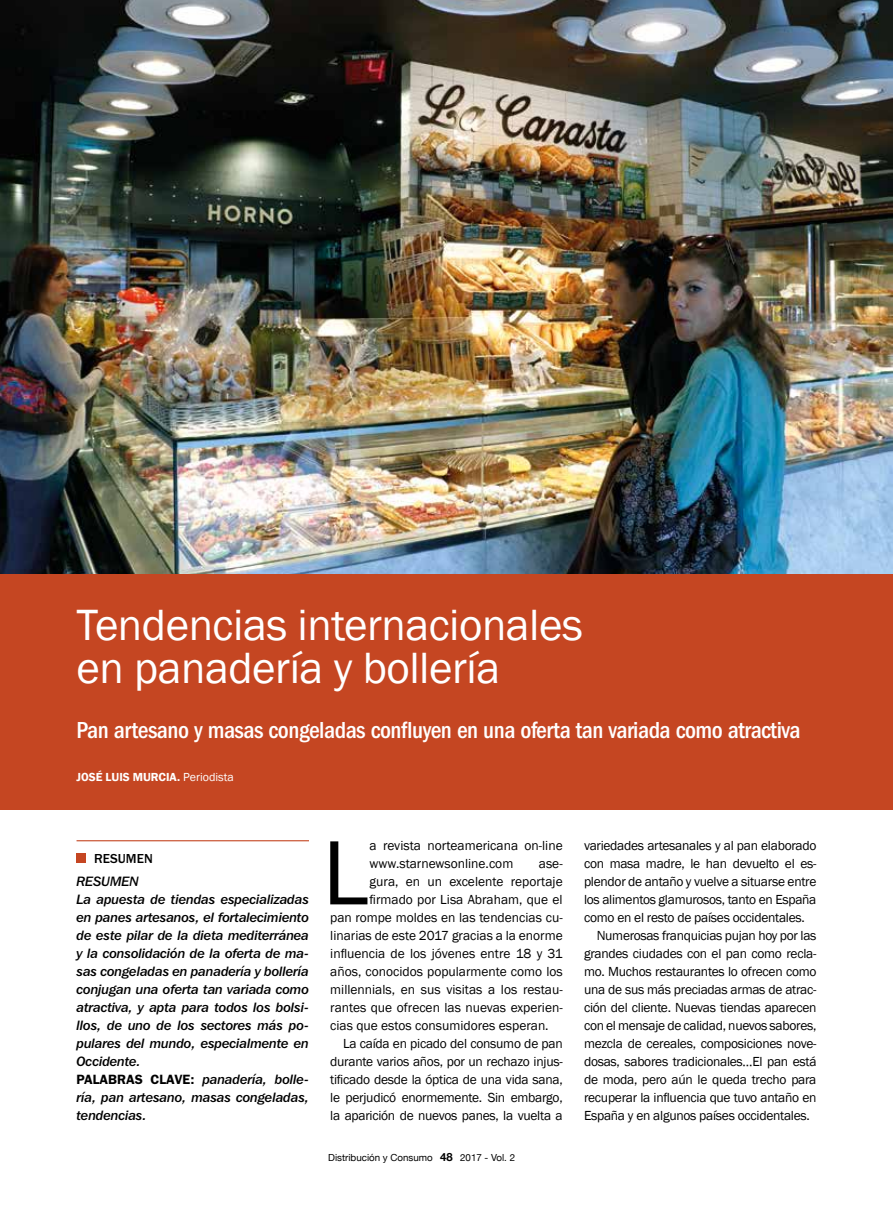
<style>
.page{position:relative;width:893px;height:1212px;background:#fff}
.page>*{position:absolute;margin:0;border:0;box-sizing:border-box;transform-origin:0 0}
.t1{font:94.5px "Franklin Gothic";color:#000}
.t2{font:45px/43.5px "Franklin Gothic";letter-spacing:-.01em;color:#fff}
.t3{font:500 condensed 24px "Franklin Gothic LT";letter-spacing:-.02em;color:#fff}
.t4{font:13.5px "Franklin Gothic";letter-spacing:-.02em;color:#000}
.t5{font:13.5px/18px "Franklin Gothic IT Cby BT Med Ital";letter-spacing:-.01em;color:#000}
.t6{font:13.5px/18px "Franklin Gothic";color:#000}
.t7{font:500 13.5px "Franklin Gothic LT";color:#000}
.t8{font:600 12px "Franklin Gothic";color:#fff}
.t9{font:9.75px "Helvetica Neue";color:#000}
.s1{font-weight:400}
.s2{font-family:"Franklin Gothic LT";font-weight:600}
.s3{font-weight:700;font-size:11.25px}
</style>
<div class="page">
<img style="left:0;top:0;width:893px;height:574px">
<hr style="left:77px;top:840px;width:232px;height:1px;background:#c54622">
<div style="left:77px;top:853px;width:9px;height:10px;background:#c54622"></div>
<div style="left:0;top:574px;width:893px;height:235px;background:#c54622"></div>
<h2 class="t2" style="left:77px;top:604px;width:508px">Tendencias internacionales en panadería y bollería</h2>
<h3 class="t3" style="left:77px;top:716px;width:726px">Pan artesano y masas congeladas confluyen en una oferta tan variada como atractiva</h3>
<p class="t8" style="left:77px;top:769px;width:159px">JOSÉ LUIS MURCIA. <span class="s1">Periodista</span></p>
<p class="t7" style="left:94px;top:851px;width:60px">RESUMEN</p>
<p class="t5" style="left:77px;top:872px;width:234px">RESUMEN<br>La apuesta de tiendas especializadas en panes artesanos, el fortalecimiento de este pilar de la dieta mediterránea y la consolidación de la oferta de ma&shy;sas congeladas en panadería y bollería conjugan una oferta tan variada como atractiva, y apta para todos los bolsi&shy;llos, de uno de los sectores más po&shy;pulares del mundo, especialmente en<br>Occidente.<br><span class="s2">PALABRAS CLAVE:</span> panadería, bolle&shy;ría, pan artesano, masas congeladas, tendencias.</p>
<h1 class="t1" style="left:322px;top:814px;width:48px">L</h1>
<p class="t6" style="left:370px;top:837px;width:195px">a revista norteamericana on-line www.starnewsonline.com</p>
<p class="t4" style="left:539px;top:855px;width:25px">ase-</p>
<p class="t6" style="left:370px;top:873px;width:195px">gura, en un excelente reportaje</p>
<p class="t6" style="left:370px;top:891px;width:195px">firmado por Lisa Abraham, que el</p>
<p class="t6" style="left:330px;top:909px;width:234px">pan rompe moldes en las tendencias cu-</p>
<p class="t6" style="left:330px;top:927px;width:234px">linarias de este 2017 gracias a la enorme</p>
<p class="t6" style="left:330px;top:945px;width:234px">influencia de los jóvenes entre 18 y 31</p>
<p class="t6" style="left:330px;top:963px;width:234px">años, conocidos popularmente como los</p>
<p class="t6" style="left:330px;top:981px;width:234px">millennials, en sus visitas a los restau-</p>
<p class="t6" style="left:330px;top:999px;width:234px">rantes que ofrecen las nuevas experien-</p>
<p class="t6" style="left:330px;top:1017px;width:220px">cias que estos consumidores esperan.</p>
<p class="t4" style="left:343px;top:1035px;width:221px">La caída en picado del consumo de pan</p>
<p class="t4" style="left:330px;top:1053px;width:234px">durante varios años, por un rechazo injus-</p>
<p class="t4" style="left:330px;top:1071px;width:234px">tificado desde la óptica de una vida sana,</p>
<p class="t4" style="left:330px;top:1089px;width:234px">le perjudicó enormemente. Sin embargo,</p>
<p class="t4" style="left:330px;top:1107px;width:234px">la aparición de nuevos panes, la vuelta a</p>
<p class="t9" style="left:328px;top:1152px;width:188px">Distribución y Consumo <span class="s3">48</span> 2017 - Vol. 2</p>
<p class="t4" style="left:584px;top:837px;width:234px">variedades artesanales y al pan elaborado</p>
<p class="t4" style="left:584px;top:855px;width:234px">con masa madre, le han devuelto el es-</p>
<p class="t4" style="left:584px;top:873px;width:234px">plendor de antaño y vuelve a situarse entre</p>
<p class="t4" style="left:584px;top:891px;width:234px">los alimentos glamurosos, tanto en España</p>
<p class="t4" style="left:584px;top:909px;width:222px">como en el resto de países occidentales.</p>
<p class="t4" style="left:597px;top:927px;width:221px">Numerosas franquicias pujan hoy por las</p>
<p class="t4" style="left:584px;top:945px;width:234px">grandes ciudades con el pan como recla-</p>
<p class="t4" style="left:584px;top:963px;width:234px">mo. Muchos restaurantes lo ofrecen como</p>
<p class="t4" style="left:584px;top:981px;width:234px">una de sus más preciadas armas de atrac-</p>
<p class="t4" style="left:584px;top:999px;width:234px">ción del cliente. Nuevas tiendas aparecen</p>
<p class="t4" style="left:584px;top:1017px;width:234px">con el mensaje de calidad, nuevos sabores,</p>
<p class="t4" style="left:584px;top:1035px;width:234px">mezcla de cereales, composiciones nove-</p>
<p class="t4" style="left:584px;top:1053px;width:234px">dosas, sabores tradicionales…El pan está</p>
<p class="t4" style="left:584px;top:1071px;width:234px">de moda, pero aún le queda trecho para</p>
<p class="t4" style="left:584px;top:1089px;width:234px">recuperar la influencia que tuvo antaño en</p>
<p class="t4" style="left:584px;top:1107px;width:227px">España y en algunos países occidentales.</p>
</div>
